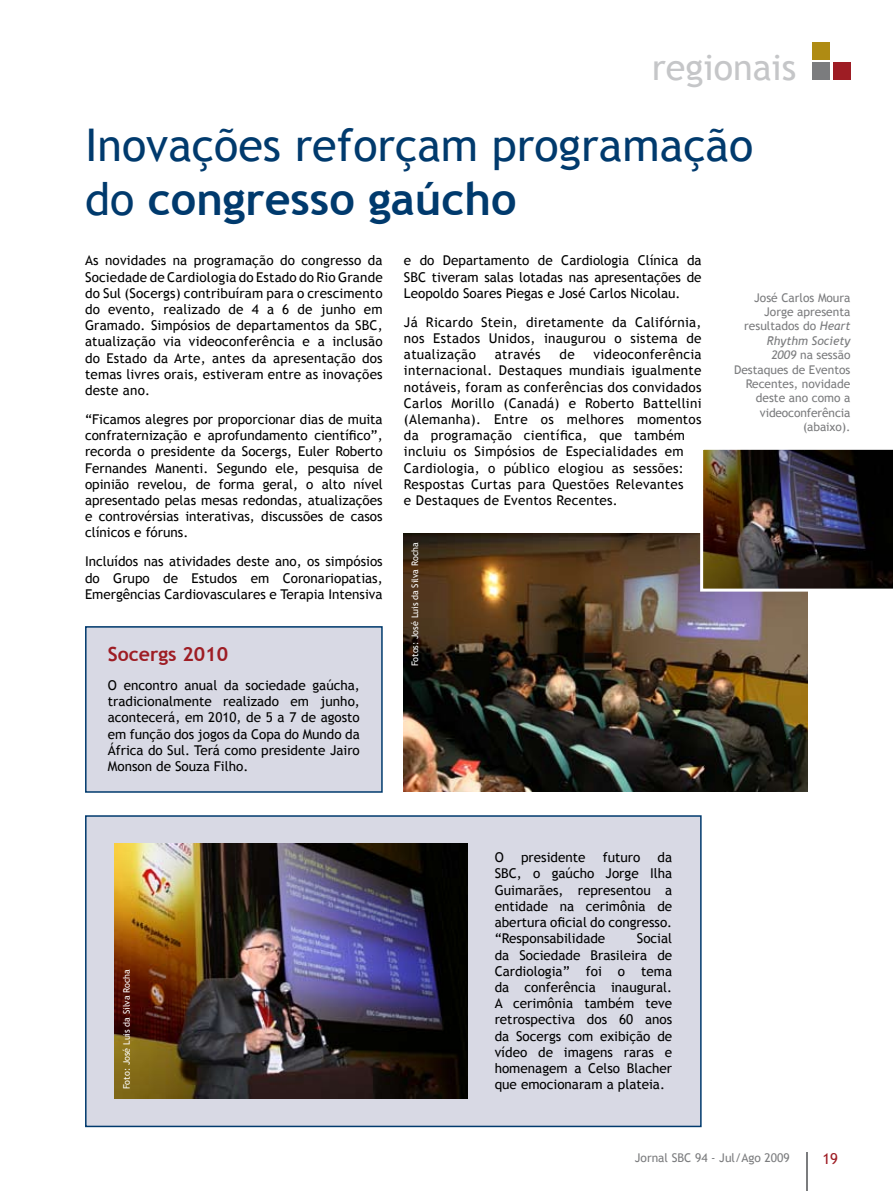
<style>
.page{position:relative;width:893px;height:1191px;background:#fff}
.page>*{position:absolute;margin:0;border:0;box-sizing:border-box;transform-origin:0 0}
.t1{font:45px/54px "Trebuchet MS";color:#003a6d}
.t2{font:36px "Trebuchet MS";color:#c5c6c8}
.t3{font:700 19.5px "Trebuchet MS";color:#9e1d24}
.t4{font:15px "Trebuchet MS";color:#9e1d24}
.t5{font:13.5px/16.2px "Trebuchet MS";letter-spacing:.02em;color:#000;text-align:justify}
.t6{font:13.5px "Trebuchet MS";color:#000}
.t7{font:12px/14.4px "Trebuchet MS";color:#7b7c7e;text-align:right}
.t8{font:9px "Trebuchet MS";color:#fff}
.s1{font-weight:700}
.s2{font-style:italic}
</style>
<div class="page">
<hr style="left:807px;top:1152px;width:1px;height:39px;background:#7b7c7e">
<div style="left:812px;top:62px;width:18px;height:18px;background:#7b7c7e"></div>
<div style="left:833px;top:62px;width:17px;height:18px;background:#9e1d24"></div>
<div style="left:812px;top:42px;width:18px;height:18px;background:#af8b13"></div>
<div style="left:86px;top:627px;width:296px;height:165px;background:#d8d9e4"></div>
<div style="left:85px;top:626px;width:298px;height:166px;border:2px solid #003a6d"></div>
<div style="left:86px;top:816px;width:615px;height:310px;background:#d8d9e4"></div>
<div style="left:85px;top:815px;width:617px;height:312px;border:2px solid #003a6d"></div>
<img style="left:114px;top:843px;width:353px;height:255px">
<img style="left:404px;top:534px;width:404px;height:257px">
<img style="left:700px;top:449px;width:193px;height:142px">
<h2 class="t2" style="left:652px;top:46px;width:146px">regionais</h2>
<h1 class="t1" style="left:85px;top:118px;width:670px">Inovações reforçam programação do <span class="s1">congresso gaúcho</span></h1>
<p class="t5" style="left:85px;top:253px;width:299px">As novidades na programação do congresso da Sociedade de Cardiologia do Estado do Rio Grande do Sul (Socergs) contribuíram para o crescimento do evento, realizado de 4 a 6 de junho em Gramado. Simpósios de departamentos da SBC, atualização via videoconferência e a inclusão do Estado da Arte, antes da apresentação dos temas livres orais, estiveram entre as inovações deste ano.</p>
<p class="t5" style="left:85px;top:411px;width:299px">“Ficamos alegres por proporcionar dias de muita confraternização e aprofundamento científico”, recorda o presidente da Socergs, Euler Roberto Fernandes Manenti. Segundo ele, pesquisa de opinião revelou, de forma geral, o alto nível apresentado pelas mesas redondas, atualizações e controvérsias interativas, discussões de casos clínicos e fóruns.</p>
<p class="t5" style="left:85px;top:554px;width:299px">Incluídos nas atividades deste ano, os simpósios do Grupo de Estudos em Coronariopatias, Emergências Cardiovasculares e Terapia Intensiva</p>
<p class="t5" style="left:404px;top:253px;width:299px">e do Departamento de Cardiologia Clínica da SBC tiveram salas lotadas nas apresentações de Leopoldo Soares Piegas e José Carlos Nicolau.</p>
<p class="t5" style="left:404px;top:314px;width:299px">Já Ricardo Stein, diretamente da Califórnia, nos Estados Unidos, inaugurou o sistema de atualização</p>
<p class="t7" style="left:734px;top:290px;width:118px">José Carlos Moura<br>Jorge apresenta resultados do <span class="s2">Heart<br>Rhythm Society<br>2009</span> na sessão<br>Destaques de Eventos<br>Recentes, novidade deste ano como a videoconferência (abaixo).</p>
<p class="t5" style="left:404px;top:346px;width:299px;text-align:left;text-indent:190px">videoconferência internacional. Destaques mundiais igualmente notáveis, foram as conferências dos convidados Carlos Morillo (Canadá) e Roberto Battellini (Alemanha). Entre os melhores momentos da programação científica, que também incluiu os Simpósios de Especialidades em Cardiologia, o público elogiou as sessões:<br>Respostas Curtas para Questões Relevantes<br>e Destaques de Eventos Recentes.</p>
<p class="t5" style="left:495px;top:346px;width:47px">através</p>
<p class="t5" style="left:560px;top:346px;width:17px">de</p>
<p class="t8" style="left:410px;top:666px;width:126px;rotate:-90deg">Fotos: José Luis da Silva Rocha</p>
<h3 class="t3" style="left:108px;top:642px;width:122px">Socergs 2010</h3>
<p class="t5" style="left:108px;top:677px;width:254px">O encontro anual da sociedade gaúcha, tradicionalmente realizado em junho, acontecerá, em 2010, de 5 a 7 de agosto em função dos jogos da Copa do Mundo da África do Sul. Terá como presidente Jairo Monson de Souza Filho.</p>
<p class="t8" style="left:121px;top:1089px;width:122px;rotate:-90deg">Foto: José Luis da Silva Rocha</p>
<p class="t5" style="left:495px;top:849px;width:179px;text-indent:163px">da SBC, o gaúcho Jorge Ilha Guimarães, representou a entidade na cerimônia de abertura oficial do congresso. “Responsabilidade</p>
<p class="t5" style="left:495px;top:849px;width:11px">O</p>
<p class="t6" style="left:521px;top:849px;width:66px">presidente</p>
<p class="t5" style="left:603px;top:849px;width:39px">futuro</p>
<p class="t5" style="left:495px;top:930px;width:179px;text-indent:142px">Social da Sociedade Brasileira de Cardiologia” foi o tema da conferência inaugural.<br>A cerimônia também teve retrospectiva dos 60 anos da Socergs com exibição de vídeo de imagens raras e homenagem a Celso Blacher</p>
<p class="t6" style="left:495px;top:1076px;width:172px">que emocionaram a plateia.</p>
<p class="t7" style="left:635px;top:1150px;width:156px">Jornal SBC 94 - Jul/Ago 2009</p>
<p class="t4" style="left:822px;top:1149px;width:17px">19</p>
</div>
